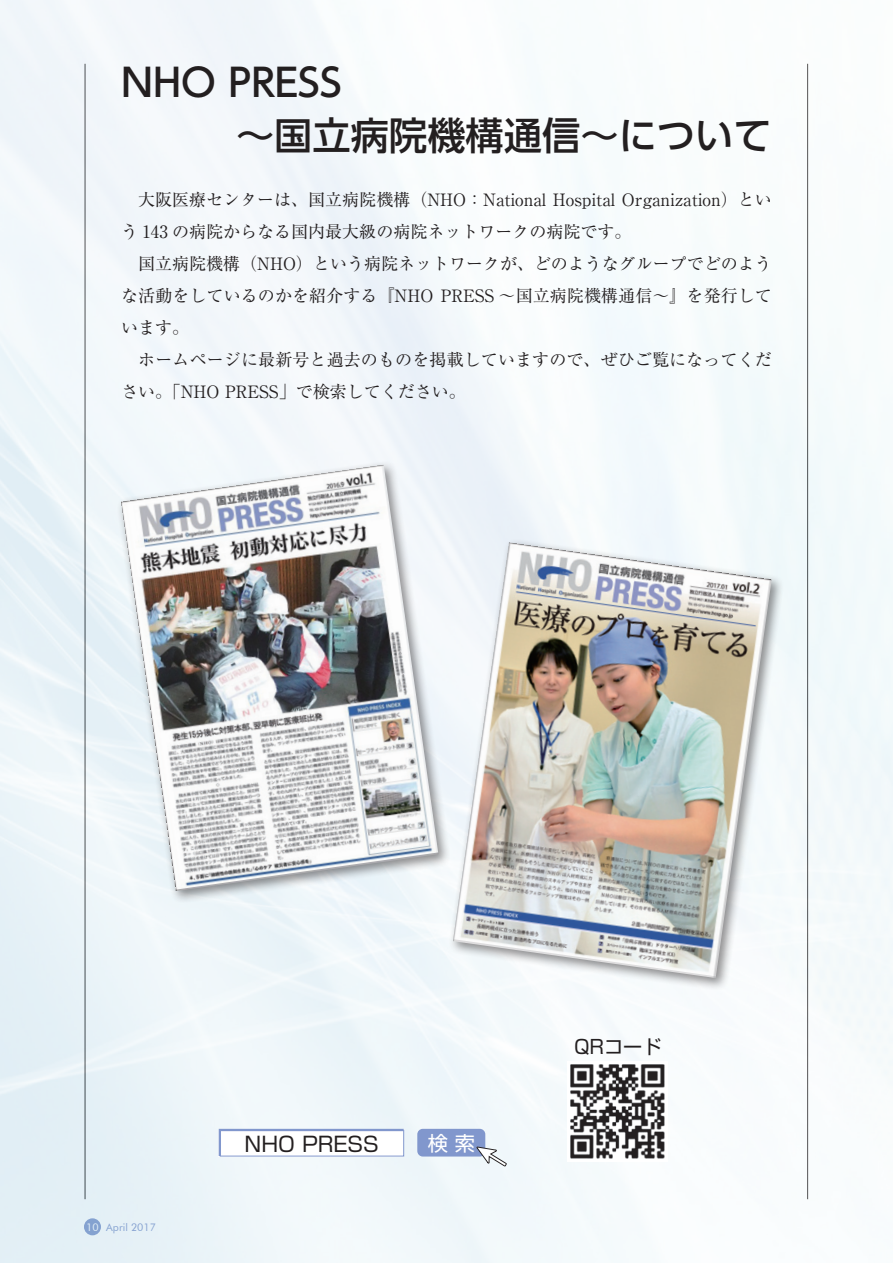
<style>
.page{position:relative;width:893px;height:1263px;background:#fff}
.page>*{position:absolute;margin:0;border:0;box-sizing:border-box;transform-origin:0 0}
.t1{font:500 38.25px/52.1px "UD Shin Go Pro";color:#231f20}
.t2{font:20.7px "Shin Go Pro";color:#231f20}
.t3{font:20.25px "Shin Go Pro";color:#fff}
.t4{font:19.2px "Shin Go Pro";color:#231f20}
.t5{font:16.95px/32px "Ryumin Pro";color:#231f20}
.t6{font:10.65px "Futura BT";color:#8197cd}
.s1{color:#fff}
</style>
<div class="page">
<img style="left:0;top:0;width:893px;height:1263px">
<img style="left:568px;top:1061px;width:100px;height:100px">
<div style="left:116px;top:459px;width:334px;height:444px;background:#231f20;opacity:.5"></div>
<img style="left:121px;top:465px;width:317px;height:426px">
<div style="left:448px;top:537px;width:335px;height:453px;background:#231f20;opacity:.5"></div>
<img style="left:453px;top:542px;width:319px;height:436px">
<div style="left:418px;top:1130px;width:66px;height:26px;background:#8197cd;border-radius:5px"></div>
<div style="left:417px;top:1129px;width:68px;height:27px;border:2px solid #8197cd;border-radius:5px"></div>
<svg style="left:475px;top:1145px;width:33px;height:23px"></svg>
<svg style="left:217px;top:1128px;width:189px;height:30px"></svg>
<h1 class="t1" style="left:236px;top:56px;width:537px;text-indent:-115px">NHO PRESS<br>～国立病院機構通信～について</h1>
<p class="t5" style="left:121px;top:183px;width:652px">　大阪医療センターは、国立病院機構（NHO：National Hospital Organization）という 143 の病院からなる国内最大級の病院ネットワークの病院です。<br>　国立病院機構（NHO）という病院ネットワークが、どのようなグループでどのような活動をしているのかを紹介する『NHO PRESS ～国立病院機構通信～』を発行しています。<br>　ホームページに最新号と過去のものを掲載していますので、ぜひご覧になってください。「NHO PRESS」で検索してください。</p>
<p class="t6" style="left:86px;top:1220px;width:71px"><span class="s1">10</span> April 2017</p>
<p class="t2" style="left:245px;top:1126px;width:136px">NHO PRESS</p>
<p class="t3" style="left:428px;top:1126px;width:49px">検索</p>
<p class="t4" style="left:574px;top:1031px;width:89px">QRコード</p>
</div>
